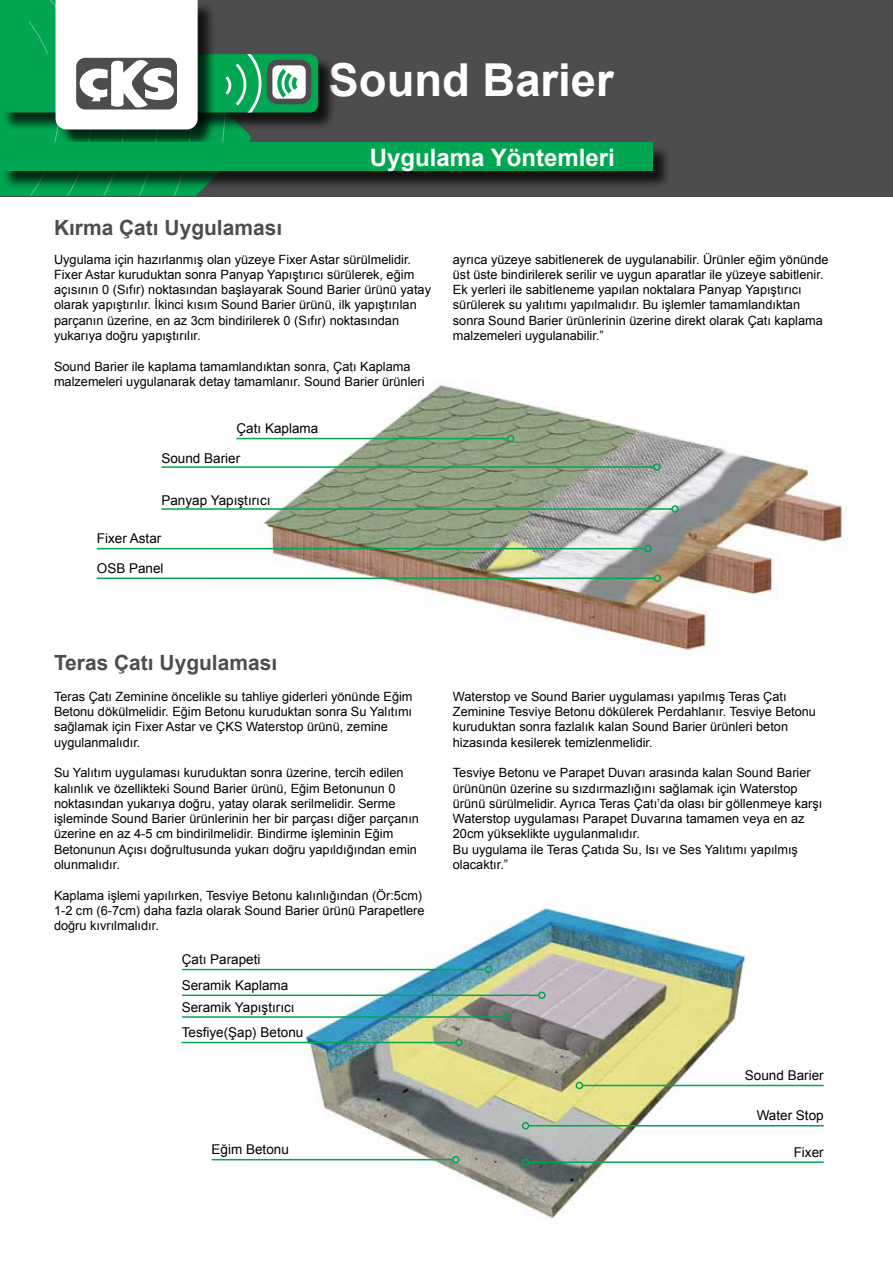
<style>
.page{position:relative;width:893px;height:1263px;background:#fff}
.page>*{position:absolute;margin:0;border:0;box-sizing:border-box;transform-origin:0 0}
.t1{font:700 45.45px "Arial";color:#fff}
.t2{font:700 24px "Arial";color:#fff}
.t3{font:700 21px "Arial";color:#4d4d4f}
.t4{font:13.5px/25.8px "Arial";color:#000}
.t5{font:12.75px/15.3px "Arial";color:#000}
</style>
<div class="page">
<img style="left:248px;top:906px;width:572px;height:313px">
<div style="left:0;top:0;width:893px;height:196px;background:#4d4d4f"></div>
<div style="left:2px;top:56px;width:335px;height:75px;background:#000;opacity:.75"></div>
<svg style="left:0;top:0;width:318px;height:196px"></svg>
<div style="left:2px;top:145px;width:669px;height:45px;background:#000;opacity:.75"></div>
<div style="left:0;top:142px;width:652px;height:29px;background:#00a651"></div>
<img style="left:208px;top:385px;width:640px;height:265px">
<hr style="left:236px;top:438px;width:272px;height:1px;background:#00a651">
<div style="left:507px;top:435px;width:7px;height:7px;border:2px solid #00a651;border-radius:50%"></div>
<hr style="left:161px;top:508px;width:511px;height:2px;background:#00a651">
<div style="left:671px;top:505px;width:8px;height:8px;border:2px solid #00a651;border-radius:50%"></div>
<hr style="left:161px;top:466px;width:493px;height:2px;background:#00a651">
<div style="left:653px;top:463px;width:8px;height:8px;border:2px solid #00a651;border-radius:50%"></div>
<hr style="left:97px;top:577px;width:557px;height:2px;background:#00a651">
<div style="left:654px;top:574px;width:7px;height:8px;border:2px solid #00a651;border-radius:50%"></div>
<hr style="left:97px;top:548px;width:548px;height:1px;background:#00a651">
<div style="left:644px;top:545px;width:8px;height:7px;border:2px solid #00a651;border-radius:50%"></div>
<hr style="left:182px;top:969px;width:304px;height:1px;background:#00a651">
<div style="left:485px;top:966px;width:8px;height:7px;border:2px solid #00a651;border-radius:50%"></div>
<hr style="left:182px;top:994px;width:357px;height:2px;background:#00a651">
<div style="left:538px;top:991px;width:8px;height:8px;border:2px solid #00a651;border-radius:50%"></div>
<hr style="left:182px;top:1042px;width:274px;height:1px;background:#00a651">
<div style="left:455px;top:1039px;width:8px;height:7px;border:2px solid #00a651;border-radius:50%"></div>
<hr style="left:182px;top:1016px;width:321px;height:2px;background:#00a651">
<div style="left:502px;top:1013px;width:8px;height:8px;border:2px solid #00a651;border-radius:50%"></div>
<hr style="left:212px;top:1159px;width:241px;height:1px;background:#00a651">
<div style="left:452px;top:1156px;width:8px;height:7px;border:2px solid #00a651;border-radius:50%"></div>
<hr style="left:582px;top:1085px;width:242px;height:1px;background:#00a651">
<div style="left:576px;top:1082px;width:7px;height:7px;border:2px solid #00a651;border-radius:50%"></div>
<hr style="left:529px;top:1161px;width:295px;height:2px;background:#00a651">
<div style="left:522px;top:1158px;width:7px;height:8px;border:2px solid #00a651;border-radius:50%"></div>
<hr style="left:529px;top:1125px;width:295px;height:1px;background:#00a651">
<div style="left:522px;top:1122px;width:7px;height:7px;border:2px solid #00a651;border-radius:50%"></div>
<h1 class="t1" style="left:329px;top:54px;width:287px">Sound Barier</h1>
<h3 class="t3" style="left:54px;top:216px;width:230px">Kırma Çatı Uygulaması</h3>
<h2 class="t2" style="left:370px;top:144px;width:246px">Uygulama Yöntemleri</h2>
<p class="t5" style="left:54px;top:251px;width:379px">Uygulama için hazırlanmış olan yüzeye Fixer Astar sürülmelidir.<br>Fixer Astar kuruduktan sonra Panyap Yapıştırıcı sürülerek, eğim açısının 0 (Sıfır) noktasından başlayarak Sound Barier ürünü yatay olarak yapıştırılır. İkinci kısım Sound Barier ürünü, ilk yapıştırılan parçanın üzerine, en az 3cm bindirilerek 0 (Sıfır) noktasından yukarıya doğru yapıştırılır.</p>
<p class="t5" style="left:54px;top:359px;width:372px">Sound Barier ile kaplama tamamlandıktan sonra, Çatı Kaplama malzemeleri uygulanarak detay tamamlanır. Sound Barier ürünleri</p>
<p class="t4" style="left:236px;top:415px;width:83px">Çatı Kaplama</p>
<p class="t4" style="left:161px;top:445px;width:80px">Sound Barier</p>
<p class="t4" style="left:161px;top:487px;width:111px">Panyap Yapıştırıcı</p>
<p class="t4" style="left:97px;top:526px;width:66px">Fixer Astar</p>
<p class="t4" style="left:97px;top:555px;width:68px">OSB Panel</p>
<p class="t5" style="left:453px;top:251px;width:377px">ayrıca yüzeye sabitlenerek de uygulanabilir. Ürünler eğim yönünde üst üste bindirilerek serilir ve uygun aparatlar ile yüzeye sabitlenir.<br>Ek yerleri ile sabitleneme yapılan noktalara Panyap Yapıştırıcı sürülerek su yalıtımı yapılmalıdır. Bu işlemler tamamlandıktan sonra Sound Barier ürünlerinin üzerine direkt olarak Çatı kaplama malzemeleri uygulanabilir.”</p>
<h3 class="t3" style="left:54px;top:651px;width:225px">Teras Çatı Uygulaması</h3>
<p class="t5" style="left:54px;top:689px;width:360px">Teras Çatı Zeminine öncelikle su tahliye giderleri yönünde Eğim Betonu dökülmelidir. Eğim Betonu kuruduktan sonra Su Yalıtımı sağlamak için Fixer Astar ve ÇKS Waterstop ürünü, zemine uygulanmalıdır.</p>
<p class="t5" style="left:54px;top:765px;width:366px">Su Yalıtım uygulaması kuruduktan sonra üzerine, tercih edilen kalınlık ve özellikteki Sound Barier ürünü, Eğim Betonunun 0 noktasından yukarıya doğru, yatay olarak serilmelidir. Serme işleminde Sound Barier ürünlerinin her bir parçası diğer parçanın üzerine en az 4-5 cm bindirilmelidir. Bindirme işleminin Eğim Betonunun Açısı doğrultusunda yukarı doğru yapıldığından emin olunmalıdır.</p>
<p class="t5" style="left:54px;top:887px;width:372px">Kaplama işlemi yapılırken, Tesviye Betonu kalınlığından (Ör:5cm)<br>1-2 cm (6-7cm) daha fazla olarak Sound Barier ürünü Parapetlere doğru kıvrılmalıdır.</p>
<p class="t4" style="left:182px;top:946px;width:108px">Çatı Parapeti<br>Seramik Kaplama</p>
<p class="t4" style="left:182px;top:1019px;width:123px">Tesfiye(Şap) Betonu</p>
<p class="t4" style="left:182px;top:994px;width:114px">Seramik Yapıştırıcı</p>
<p class="t4" style="left:212px;top:1136px;width:79px">Eğim Betonu</p>
<p class="t5" style="left:453px;top:689px;width:365px">Waterstop ve Sound Barier uygulaması yapılmış Teras Çatı Zeminine Tesviye Betonu dökülerek Perdahlanır. Tesviye Betonu kuruduktan sonra fazlalık kalan Sound Barier ürünleri beton hizasında kesilerek temizlenmelidir.</p>
<p class="t5" style="left:453px;top:765px;width:371px">Tesviye Betonu ve Parapet Duvarı arasında kalan Sound Barier ürününün üzerine su sızdırmazlığını sağlamak için Waterstop ürünü sürülmelidir. Ayrıca Teras Çatı’da olası bir göllenmeye karşı Waterstop uygulaması Parapet Duvarına tamamen veya en az 20cm yükseklikte uygulanmalıdır.<br>Bu uygulama ile Teras Çatıda Su, Isı ve Ses Yalıtımı yapılmış olacaktır.”</p>
<p class="t4" style="left:745px;top:1062px;width:80px">Sound Barier</p>
<p class="t4" style="left:757px;top:1103px;width:69px">Water Stop</p>
<p class="t4" style="left:794px;top:1139px;width:31px">Fixer</p>
</div>
